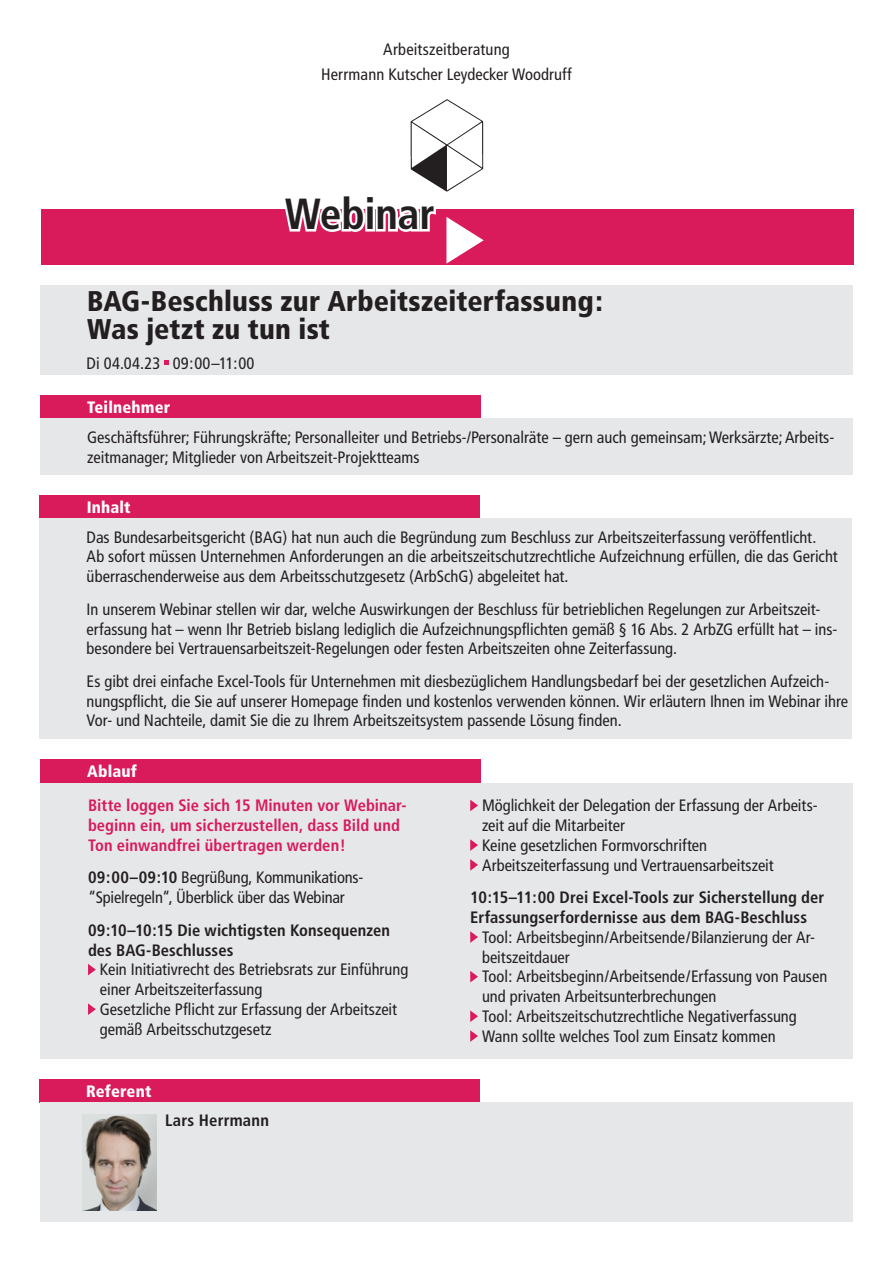
<style>
.page{position:relative;width:893px;height:1263px;background:#fff}
.page>*{position:absolute;margin:0;border:0;box-sizing:border-box;transform-origin:0 0}
.t1{font:700 condensed 43.5px "Frutiger";letter-spacing:-.005em;color:#231f20}
.t2{font:900 condensed 28.5px/28.5px "Frutiger";letter-spacing:.005em;color:#231f20}
.t3{font:condensed 16.5px/19.8px "Frutiger";color:#231f20}
.t4{font:700 condensed 16.5px/19.8px "Frutiger";letter-spacing:.005em;color:#231f20}
.t5{font:700 condensed 16.5px/19.8px "Frutiger";letter-spacing:.005em;color:#d91a5b}
.t6{font:900 condensed 16.5px "Frutiger";letter-spacing:.01em;color:#fff}
.s1{font-weight:700}
</style>
<div class="page">
<div style="left:41px;top:210px;width:812px;height:55px;background:#d91a5b"></div>
<svg style="left:446px;top:217px;width:38px;height:47px"></svg>
<div style="left:40px;top:759px;width:440px;height:23px;background:#d91a5b"></div>
<div style="left:40px;top:783px;width:813px;height:275px;background:#e6e7e9"></div>
<svg style="left:88px;top:964px;width:8px;height:11px"></svg>
<svg style="left:88px;top:1003px;width:8px;height:12px"></svg>
<svg style="left:470px;top:800px;width:8px;height:11px"></svg>
<svg style="left:470px;top:839px;width:8px;height:12px"></svg>
<svg style="left:470px;top:859px;width:8px;height:12px"></svg>
<svg style="left:470px;top:931px;width:8px;height:12px"></svg>
<svg style="left:470px;top:971px;width:8px;height:11px"></svg>
<svg style="left:470px;top:1010px;width:8px;height:12px"></svg>
<svg style="left:470px;top:1030px;width:8px;height:12px"></svg>
<div style="left:40px;top:495px;width:440px;height:23px;background:#d91a5b"></div>
<div style="left:40px;top:518px;width:812px;height:221px;background:#e6e7e9"></div>
<div style="left:40px;top:285px;width:813px;height:90px;background:#e6e7e9"></div>
<svg style="left:164px;top:361px;width:5px;height:4px"></svg>
<svg style="left:280px;top:209px;width:158px;height:23px"></svg>
<img style="left:410px;top:99px;width:74px;height:92px">
<div style="left:39px;top:1079px;width:440px;height:23px;background:#d91a5b"></div>
<div style="left:40px;top:1102px;width:813px;height:119px;background:#e6e7e9"></div>
<img style="left:82px;top:1114px;width:74px;height:96px">
<div style="left:40px;top:395px;width:440px;height:23px;background:#d91a5b"></div>
<div style="left:40px;top:418px;width:813px;height:56px;background:#e6e7e9"></div>
<p class="t3" style="left:321px;top:37px;width:252px;line-height:25.5px;text-align:center">Arbeitszeitberatung<br>Herrmann Kutscher Leydecker Woodruff</p>
<h1 class="t1" style="left:285px;top:188px;width:152px">Webinar</h1>
<h2 class="t2" style="left:87px;top:287px;width:517px">BAG-Beschluss zur Arbeitszeiterfassung:<br>Was jetzt zu tun ist</h2>
<p class="t3" style="left:87px;top:354px;width:169px">Di 04.04.23 09:00–11:00</p>
<p class="t6" style="left:87px;top:397px;width:85px">Teilnehmer</p>
<p class="t3" style="left:87px;top:427px;width:749px">Geschäftsführer; Führungskräfte; Personalleiter und Betriebs-/Personalräte – gern auch gemeinsam; Werksärzte; Arbeits&shy;zeitmanager; Mitglieder von Arbeitszeit-Projektteams</p>
<p class="t6" style="left:87px;top:497px;width:46px">Inhalt</p>
<p class="t3" style="left:87px;top:527px;width:753px">Das Bundesarbeitsgericht (BAG) hat nun auch die Begründung zum Beschluss zur Arbeitszeiterfassung veröffentlicht.<br>Ab sofort müssen Unternehmen Anforderungen an die arbeitszeitschutzrechtliche Aufzeichnung erfüllen, die das Gericht überraschenderweise aus dem Arbeitsschutzgesetz (ArbSchG) abgeleitet hat.</p>
<p class="t3" style="left:87px;top:599px;width:752px">In unserem Webinar stellen wir dar, welche Auswirkungen der Beschluss für betrieblichen Regelungen zur Arbeitszeit&shy;erfassung hat – wenn Ihr Betrieb bislang lediglich die Aufzeichnungspflichten gemäß § 16 Abs. 2 ArbZG erfüllt hat – ins&shy;besondere bei Vertrauensarbeitszeit-Regelungen oder festen Arbeitszeiten ohne Zeiterfassung.</p>
<p class="t3" style="left:87px;top:671px;width:763px">Es gibt drei einfache Excel-Tools für Unternehmen mit diesbezüglichem Handlungsbedarf bei der gesetzlichen Aufzeich&shy;nungspflicht, die Sie auf unserer Homepage finden und kostenlos verwenden können. Wir erläutern Ihnen im Webinar ihre<br>Vor- und Nachteile, damit Sie die zu Ihrem Arbeitszeitsystem passende Lösung finden.</p>
<p class="t6" style="left:87px;top:761px;width:51px">Ablauf</p>
<p class="t5" style="left:88px;top:796px;width:320px">Bitte loggen Sie sich 15 Minuten vor Webinar&shy;beginn ein, um sicherzustellen, dass Bild und<br>Ton einwandfrei übertragen werden!</p>
<p class="t3" style="left:88px;top:868px;width:277px"><span class="s1">09:00–09:10</span> Begrüßung, Kommunikations-“Spielregeln“, Überblick über das Webinar</p>
<p class="t4" style="left:88px;top:920px;width:304px">09:10–10:15 Die wichtigsten Konsequenzen des BAG-Beschlusses</p>
<p class="t3" style="left:100px;top:960px;width:310px">Kein Initiativrecht des Betriebsrats zur Einführung einer Arbeitszeiterfassung<br>Gesetzliche Pflicht zur Erfassung der Arbeitszeit gemäß Arbeitsschutzgesetz</p>
<p class="t6" style="left:86px;top:1081px;width:67px">Referent</p>
<p class="t4" style="left:165px;top:1111px;width:106px">Lars Herrmann</p>
<p class="t3" style="left:482px;top:796px;width:337px">Möglichkeit der Delegation der Erfassung der Arbeits&shy;zeit auf die Mitarbeiter<br>Keine gesetzlichen Formvorschriften Arbeitszeiterfassung und Vertrauensarbeitszeit</p>
<p class="t4" style="left:470px;top:888px;width:356px">10:15–11:00 Drei Excel-Tools zur Sicherstellung der<br>Erfassungserfordernisse aus dem BAG-Beschluss</p>
<p class="t3" style="left:482px;top:927px;width:347px">Tool: Arbeitsbeginn/Arbeitsende/Bilanzierung der Ar&shy;beitszeitdauer<br>Tool: Arbeitsbeginn/Arbeitsende/Erfassung von Pausen und privaten Arbeitsunterbrechungen<br>Tool: Arbeitszeitschutzrechtliche Negativerfassung Wann sollte welches Tool zum Einsatz kommen</p>
</div>
